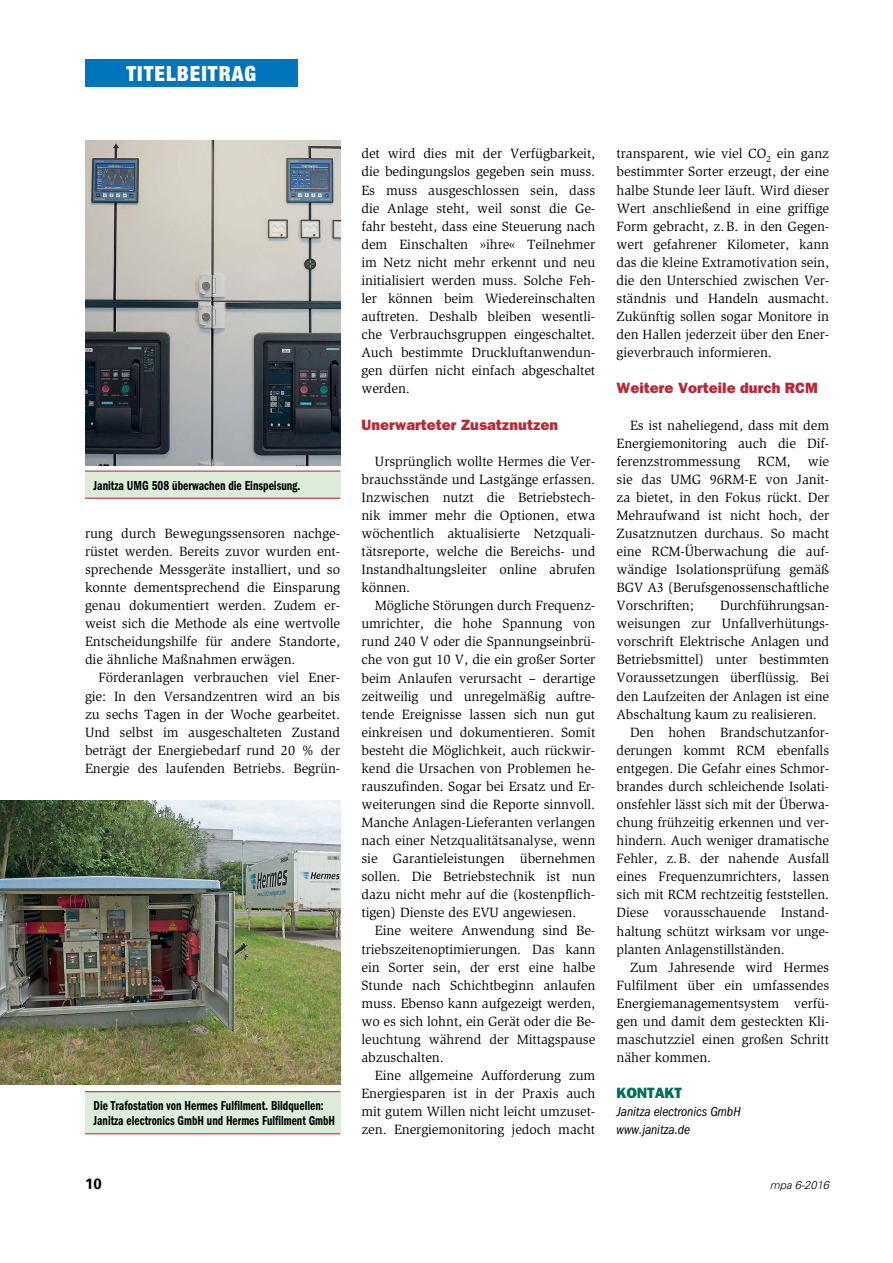
<style>
.page{position:relative;width:893px;height:1263px;background:#fff}
.page>*{position:absolute;margin:0;border:0;box-sizing:border-box;transform-origin:0 0}
.t1{font:900 condensed 21px "Helvetica Neue";letter-spacing:.05em;color:#fff}
.t2{font:800 15px "Franklin Gothic";color:#b82937}
.t3{font:800 15px "Franklin Gothic";letter-spacing:-.005em;color:#006f5b}
.t4{font:700 15px "Univers";color:#000}
.t5{font:13.8px/18px "Slimbach";letter-spacing:-.005em;color:#000;text-align:justify}
.t6{font:600 condensed 13.5px/15px "Franklin Gothic";color:#000;scale:.85 1}
.t7{font:italic condensed 13.5px/18.1px "Franklin Gothic";letter-spacing:-.005em;color:#000}
.t8{font:italic 300 11.25px "Univers";color:#000}
</style>
<div class="page">
<div style="left:85px;top:60px;width:213px;height:27px;background:#0074bc"></div>
<img style="left:85px;top:140px;width:255px;height:326px">
<img style="left:0;top:800px;width:340px;height:285px">
<div style="left:85px;top:471px;width:255px;height:27px;background:#dbedd8"></div>
<hr style="left:85px;top:471px;width:255px;height:1px;background:#b82937">
<hr style="left:85px;top:498px;width:255px;height:1px;background:#b82937">
<div style="left:85px;top:1092px;width:255px;height:42px;background:#dbedd8"></div>
<hr style="left:85px;top:1091px;width:255px;height:1px;background:#b82937">
<hr style="left:85px;top:1133px;width:255px;height:1px;background:#b82937">
<p class="t1" style="left:126px;top:61px;width:131px">TITELBEITRAG</p>
<p class="t6" style="left:94px;top:478px;width:245px">Janitza UMG 508 überwachen die Einspeisung.</p>
<p class="t5" style="left:85px;top:524px;width:257px">rung durch Bewegungssensoren nachge-</p>
<p class="t5" style="left:85px;top:542px;width:257px">rüstet werden. Bereits zuvor wurden ent-</p>
<p class="t5" style="left:85px;top:560px;width:257px">sprechende Messgeräte installiert, und so</p>
<p class="t5" style="left:85px;top:579px;width:257px">konnte dementsprechend die Einsparung</p>
<p class="t5" style="left:85px;top:597px;width:257px">genau dokumentiert werden. Zudem er-</p>
<p class="t5" style="left:85px;top:615px;width:257px">weist sich die Methode als eine wertvolle</p>
<p class="t5" style="left:85px;top:633px;width:257px">Entscheidungshilfe für andere Standorte,</p>
<p class="t5" style="left:85px;top:651px;width:212px">die ähnliche Maßnahmen erwägen.</p>
<p class="t5" style="left:99px;top:669px;width:243px">Förderanlagen verbrauchen viel Ener-</p>
<p class="t5" style="left:85px;top:687px;width:257px">gie: In den Versandzentren wird an bis</p>
<p class="t5" style="left:85px;top:705px;width:257px">zu sechs Tagen in der Woche gearbeitet.</p>
<p class="t5" style="left:85px;top:723px;width:257px">Und selbst im ausgeschalteten Zustand</p>
<p class="t5" style="left:85px;top:741px;width:257px">beträgt der Energiebedarf rund 20 % der</p>
<p class="t5" style="left:85px;top:759px;width:257px">Energie des laufenden Betriebs. Begrün-</p>
<p class="t6" style="left:94px;top:1098px;width:286px">Die Trafostation von Hermes Fulfilment. Bildquellen:<br>Janitza electronics GmbH und Hermes Fulfilment GmbH</p>
<p class="t5" style="left:361px;top:145px;width:235px">det wird dies mit der Verfügbarkeit, die bedingungslos gegeben sein muss.<br>Es muss ausgeschlossen sein, dass die Anlage steht, weil sonst die Ge&shy;fahr besteht, dass eine Steuerung nach dem Einschalten »ihre« Teilnehmer im Netz nicht mehr erkennt und neu initialisiert werden muss. Solche Feh&shy;ler können beim Wiedereinschalten auftreten. Deshalb bleiben wesentli&shy;che Verbrauchsgruppen eingeschaltet.<br>Auch bestimmte Druckluftanwendun&shy;gen dürfen nicht einfach abgeschaltet werden.</p>
<p class="t2" style="left:361px;top:415px;width:198px">Unerwarteter Zusatznutzen</p>
<p class="t5" style="left:375px;top:452px;width:222px">Ursprünglich wollte Hermes die Ver-</p>
<p class="t5" style="left:361px;top:470px;width:235px">brauchsstände und Lastgänge erfassen.</p>
<p class="t5" style="left:361px;top:488px;width:235px">Inzwischen nutzt die Betriebstech-</p>
<p class="t5" style="left:361px;top:506px;width:235px">nik immer mehr die Optionen, etwa</p>
<p class="t5" style="left:361px;top:524px;width:235px">wöchentlich aktualisierte Netzquali-</p>
<p class="t5" style="left:361px;top:542px;width:235px">tätsreporte, welche die Bereichs- und</p>
<p class="t5" style="left:361px;top:560px;width:235px">Instandhaltungsleiter online abrufen</p>
<p class="t5" style="left:361px;top:579px;width:50px">können.</p>
<p class="t5" style="left:375px;top:597px;width:221px">Mögliche Störungen durch Frequenz-</p>
<p class="t5" style="left:361px;top:615px;width:235px">umrichter, die hohe Spannung von</p>
<p class="t5" style="left:361px;top:633px;width:235px">rund 240 V oder die Spannungseinbrü-</p>
<p class="t5" style="left:361px;top:651px;width:235px">che von gut 10 V, die ein großer Sorter</p>
<p class="t5" style="left:361px;top:669px;width:235px">beim Anlaufen verursacht – derartige</p>
<p class="t5" style="left:361px;top:687px;width:235px">zeitweilig und unregelmäßig auftre-</p>
<p class="t5" style="left:361px;top:705px;width:235px">tende Ereignisse lassen sich nun gut</p>
<p class="t5" style="left:361px;top:723px;width:235px">einkreisen und dokumentieren. Somit</p>
<p class="t5" style="left:361px;top:741px;width:235px">besteht die Möglichkeit, auch rückwir-</p>
<p class="t5" style="left:361px;top:759px;width:235px">kend die Ursachen von Problemen he-</p>
<p class="t5" style="left:361px;top:777px;width:235px">rauszufinden. Sogar bei Ersatz und Er-</p>
<p class="t5" style="left:361px;top:795px;width:235px">weiterungen sind die Reporte sinnvoll.</p>
<p class="t5" style="left:361px;top:813px;width:235px">Manche Anlagen-Lieferanten verlangen</p>
<p class="t5" style="left:361px;top:831px;width:235px">nach einer Netzqualitätsanalyse, wenn</p>
<p class="t5" style="left:361px;top:850px;width:235px">sie Garantieleistungen übernehmen</p>
<p class="t5" style="left:361px;top:868px;width:235px">sollen. Die Betriebstechnik ist nun</p>
<p class="t5" style="left:361px;top:886px;width:235px">dazu nicht mehr auf die (kostenpflich-</p>
<p class="t5" style="left:361px;top:904px;width:217px">tigen) Dienste des EVU angewiesen.</p>
<p class="t5" style="left:375px;top:922px;width:222px">Eine weitere Anwendung sind Be-</p>
<p class="t5" style="left:361px;top:940px;width:235px">triebszeitenoptimierungen. Das kann</p>
<p class="t5" style="left:361px;top:958px;width:235px">ein Sorter sein, der erst eine halbe</p>
<p class="t5" style="left:361px;top:976px;width:235px">Stunde nach Schichtbeginn anlaufen</p>
<p class="t5" style="left:361px;top:994px;width:235px">muss. Ebenso kann aufgezeigt werden,</p>
<p class="t5" style="left:361px;top:1012px;width:235px">wo es sich lohnt, ein Gerät oder die Be-</p>
<p class="t5" style="left:361px;top:1030px;width:235px">leuchtung während der Mittagspause</p>
<p class="t5" style="left:361px;top:1048px;width:84px">abzuschalten.</p>
<p class="t5" style="left:375px;top:1066px;width:222px">Eine allgemeine Aufforderung zum</p>
<p class="t5" style="left:361px;top:1084px;width:235px">Energiesparen ist in der Praxis auch</p>
<p class="t5" style="left:361px;top:1103px;width:235px">mit gutem Willen nicht leicht umzuset-</p>
<p class="t5" style="left:361px;top:1121px;width:235px">zen. Energiemonitoring jedoch macht</p>
<p class="t5" style="left:617px;top:145px;width:214px">transparent, wie viel CO<sub>2</sub> ein ganz bestimmter Sorter erzeugt, der eine halbe Stunde leer läuft. Wird dieser Wert anschließend in eine griffige Form gebracht, z.B. in den Gegen&shy;wert gefahrener Kilometer, kann das die kleine Extramotivation sein, die den Unterschied zwischen Ver&shy;ständnis und Handeln ausmacht.<br>Zukünftig sollen sogar Monitore in den Hallen jederzeit über den Ener&shy;gieverbrauch informieren.</p>
<p class="t2" style="left:617px;top:379px;width:203px">Weitere Vorteile durch RCM</p>
<p class="t5" style="left:617px;top:416px;width:214px;text-indent:14px">Es ist naheliegend, dass mit dem Energiemonitoring auch die Dif&shy;ferenzstrommessung RCM, wie sie das UMG 96RM-E von Janit&shy;za bietet, in den Fokus rückt. Der Mehraufwand ist nicht hoch, der Zusatznutzen durchaus. So macht eine RCM-Überwachung die auf&shy;wändige Isolationsprüfung gemäß BGV A3 (Berufsgenossenschaftliche Vorschriften;</p>
<p class="t5" style="left:720px;top:597px;width:111px">Durchführungsan-</p>
<p class="t5" style="left:617px;top:615px;width:214px">weisungen zur Unfallverhütungs-</p>
<p class="t5" style="left:617px;top:633px;width:214px">vorschrift Elektrische Anlagen und</p>
<p class="t5" style="left:617px;top:651px;width:214px">Betriebsmittel) unter bestimmten</p>
<p class="t5" style="left:617px;top:669px;width:214px">Voraussetzungen überflüssig. Bei</p>
<p class="t5" style="left:617px;top:687px;width:214px">den Laufzeiten der Anlagen ist eine</p>
<p class="t5" style="left:617px;top:705px;width:202px">Abschaltung kaum zu realisieren.</p>
<p class="t5" style="left:630px;top:723px;width:201px">Den hohen Brandschutzanfor-</p>
<p class="t5" style="left:617px;top:741px;width:214px">derungen kommt RCM ebenfalls</p>
<p class="t5" style="left:617px;top:759px;width:214px">entgegen. Die Gefahr eines Schmor-</p>
<p class="t5" style="left:617px;top:777px;width:214px">brandes durch schleichende Isolati-</p>
<p class="t5" style="left:617px;top:795px;width:214px">onsfehler lässt sich mit der Überwa-</p>
<p class="t5" style="left:617px;top:813px;width:214px">chung frühzeitig erkennen und ver-</p>
<p class="t5" style="left:617px;top:832px;width:214px">hindern. Auch weniger dramatische</p>
<p class="t5" style="left:617px;top:850px;width:214px">Fehler, z.B. der nahende Ausfall</p>
<p class="t5" style="left:617px;top:868px;width:214px">eines Frequenzumrichters, lassen</p>
<p class="t5" style="left:617px;top:886px;width:214px">sich mit RCM rechtzeitig feststellen.</p>
<p class="t5" style="left:617px;top:904px;width:214px">Diese vorausschauende Instand-</p>
<p class="t5" style="left:617px;top:922px;width:214px">haltung schützt wirksam vor unge-</p>
<p class="t5" style="left:617px;top:940px;width:170px">planten Anlagenstillständen.</p>
<p class="t5" style="left:630px;top:958px;width:201px">Zum Jahresende wird Hermes</p>
<p class="t5" style="left:617px;top:976px;width:214px">Fulfilment über ein umfassendes</p>
<p class="t5" style="left:617px;top:994px;width:214px">Energiemanagementsystem verfü-</p>
<p class="t5" style="left:617px;top:1012px;width:214px">gen und damit dem gesteckten Kli-</p>
<p class="t5" style="left:617px;top:1030px;width:214px">maschutzziel einen großen Schritt</p>
<p class="t5" style="left:617px;top:1048px;width:96px">näher kommen.</p>
<p class="t3" style="left:617px;top:1084px;width:67px">KONTAKT</p>
<p class="t7" style="left:617px;top:1103px;width:126px">Janitza electronics GmbH www.janitza.de</p>
<p class="t4" style="left:85px;top:1173px;width:18px">10</p>
<p class="t8" style="left:770px;top:1178px;width:61px">mpa 6-2016</p>
</div>
